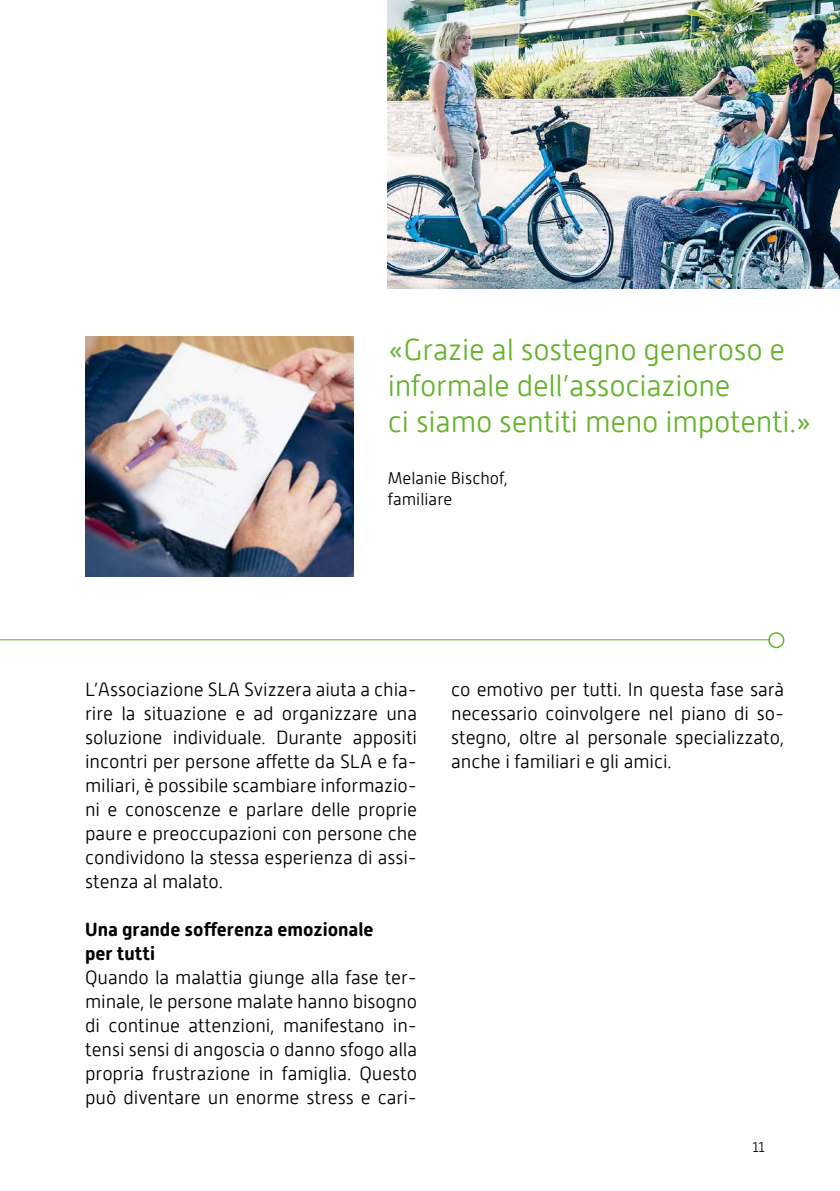
<style>
.page{position:relative;width:840px;height:1191px;background:#fff}
.page>*{position:absolute;margin:0;border:0;box-sizing:border-box;transform-origin:0 0}
.t1{font:300 30px/36px "Alwyn New Rounded W00";letter-spacing:-.01em;color:#65b32e}
.t2{font:300 19px/24px "Alwyn New Rounded W00";letter-spacing:-.005em;color:#000;text-align:justify}
.t3{font:700 19px/24px "Alwyn New Rounded";color:#000}
.t4{font:300 17px/21px "Alwyn New Rounded W00";color:#000}
.t5{font:300 14px "Alwyn New Rounded W00";color:#000}
</style>
<div class="page">
<hr style="left:0;top:639px;width:769px;height:1px;background:#65b32e">
<div style="left:767px;top:632px;width:16px;height:16px;border:2px solid #65b32e;border-radius:50%"></div>
<img style="left:387px;top:0;width:452px;height:288px">
<img style="left:85px;top:336px;width:268px;height:240px">
<h1 class="t1" style="left:387px;top:332px;width:425px">«Grazie al sostegno generoso e informale dell’associazione<br>ci siamo sentiti meno impotenti.»</h1>
<p class="t4" style="left:387px;top:467px;width:121px">Melanie Bischof, familiare</p>
<p class="t2" style="left:85px;top:678px;width:333px">L’Associazione SLA Svizzera aiuta a chia&shy;rire la situazione e ad organizzare una soluzione individuale. Durante appositi incontri per persone affette da SLA e fa&shy;miliari, è possibile scambiare informazio&shy;ni e conoscenze e parlare delle proprie paure e preoccupazioni con persone che condividono la stessa esperienza di assi&shy;stenza al malato.</p>
<p class="t3" style="left:85px;top:917px;width:290px">Una grande sofferenza emozionale per tutti</p>
<p class="t2" style="left:85px;top:965px;width:333px">Quando la malattia giunge alla fase ter&shy;minale, le persone malate hanno bisogno di continue attenzioni, manifestano in&shy;tensi sensi di angoscia o danno sfogo alla propria frustrazione in famiglia. Questo può diventare un enorme stress e cari-</p>
<p class="t2" style="left:451px;top:677px;width:334px">co emotivo per tutti. In questa fase sarà necessario coinvolgere nel piano di so&shy;stegno, oltre al personale specializzato, anche i familiari e gli amici.</p>
<p class="t5" style="left:752px;top:1139px;width:14px">11</p>
</div>
